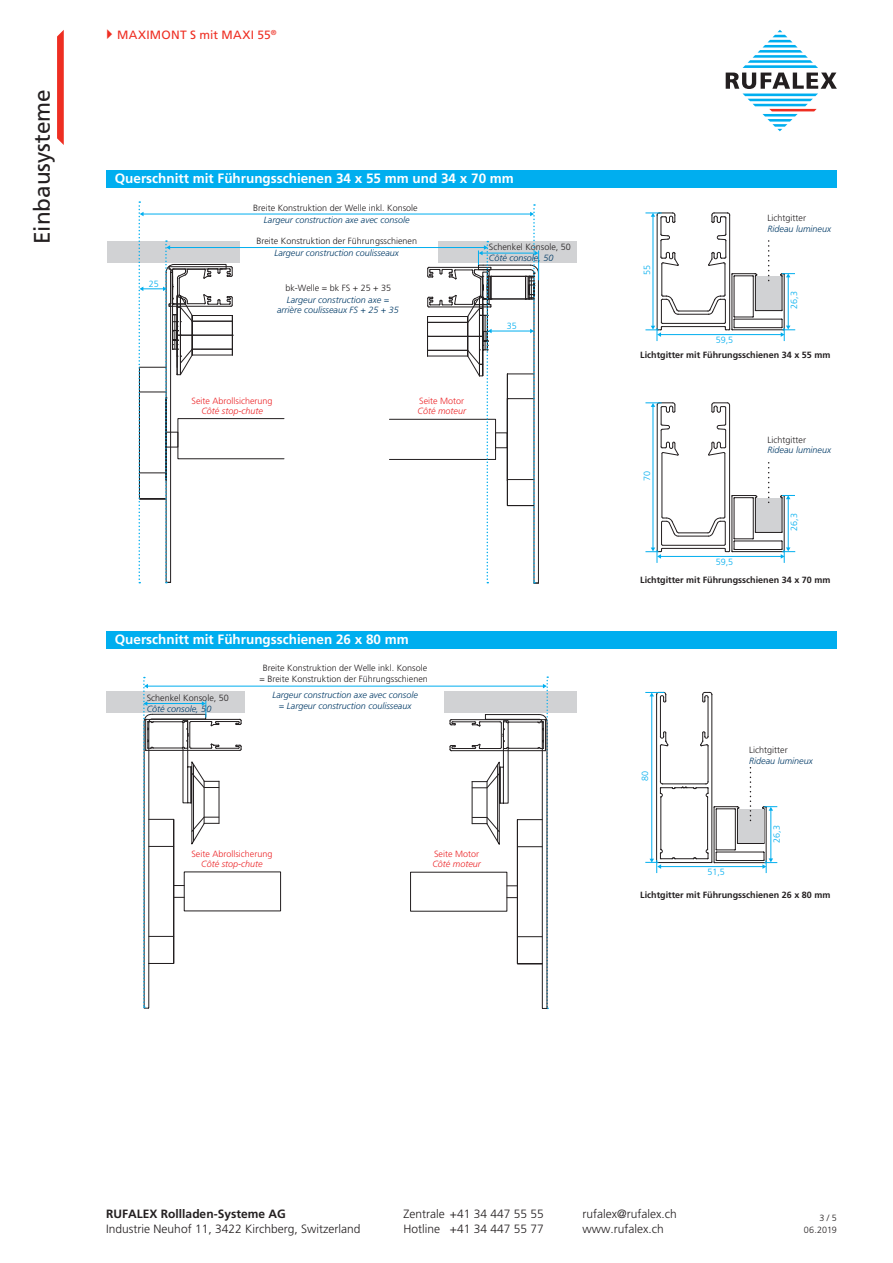
<style>
.page{position:relative;width:893px;height:1263px;background:#fff}
.page>*{position:absolute;margin:0;border:0;box-sizing:border-box;transform-origin:0 0}
.t1{font:23.1px "Frutiger LT Std";letter-spacing:.01em;color:#231f20}
.t2{font:22.5px "Frutiger LT Std";color:#231f20}
.t3{font:700 13.5px "Frutiger LT Std";color:#fff}
.t4{font:300 12px "Frutiger LT Std";color:#231f20}
.t5{font:700 12px "Frutiger LT Std";color:#231f20}
.t6{font:12px "Frutiger LT Std";letter-spacing:.02em;color:#ee2e22}
.t7{font:300 9px/10.8px "Frutiger LT Std";color:#231f20;text-align:center}
.t8{font:italic 300 9px/10.8px "Frutiger LT Std";color:#003a66;text-align:center}
.t9{font:700 9px "Frutiger LT Std";color:#231f20}
.t10{font:300 9px "Frutiger LT Std";color:#ec2427}
.t11{font:italic 300 9px "Frutiger LT Std";color:#ec2427}
.t12{font:300 9px "Frutiger LT Std";color:#00aeef}
</style>
<div class="page">
<div style="left:389px;top:419px;width:107px;height:41px;border:1px solid #231f20"></div>
<div style="left:107px;top:241px;width:132px;height:22px;background:#d1d2d4"></div>
<div style="left:438px;top:241px;width:139px;height:22px;background:#d1d2d4"></div>
<div style="left:178px;top:418px;width:106px;height:41px;border:1px solid #231f20"></div>
<hr style="left:169px;top:247px;width:316px;height:1px;background:#00aeef">
<hr style="left:143px;top:214px;width:388px;height:1px;background:#00aeef">
<svg style="left:139px;top:201px;width:94px;height:382px"></svg>
<svg style="left:427px;top:204px;width:112px;height:380px"></svg>
<div style="left:755px;top:276px;width:27px;height:34px;background:#d1d2d4"></div>
<hr style="left:753px;top:276px;width:1px;height:41px;background:#231f20">
<hr style="left:734px;top:276px;width:1px;height:41px;background:#231f20">
<hr style="left:782px;top:276px;width:1px;height:34px;background:#231f20">
<hr style="left:755px;top:276px;width:1px;height:34px;background:#231f20">
<svg style="left:731px;top:273px;width:26px;height:4px"></svg>
<hr style="left:732px;top:274px;width:1px;height:55px;background:#231f20">
<hr style="left:784px;top:274px;width:1px;height:55px;background:#231f20">
<hr style="left:729px;top:215px;width:1px;height:114px;background:#231f20">
<hr style="left:657px;top:215px;width:1px;height:114px;background:#231f20">
<hr style="left:662px;top:264px;width:1px;height:31px;background:#231f20">
<hr style="left:725px;top:264px;width:1px;height:31px;background:#231f20">
<svg style="left:708px;top:212px;width:22px;height:54px"></svg>
<hr style="left:788px;top:276px;width:1px;height:50px;background:#00aeef">
<svg style="left:780px;top:273px;width:15px;height:4px"></svg>
<hr style="left:653px;top:215px;width:1px;height:111px;background:#00aeef">
<svg style="left:645px;top:295px;width:150px;height:46px"></svg>
<svg style="left:645px;top:212px;width:34px;height:54px"></svg>
<hr style="left:660px;top:334px;width:122px;height:1px;background:#00aeef">
<svg style="left:768px;top:241px;width:1px;height:41px"></svg>
<div style="left:755px;top:498px;width:27px;height:34px;background:#d1d2d4"></div>
<hr style="left:753px;top:498px;width:1px;height:40px;background:#231f20">
<hr style="left:734px;top:498px;width:1px;height:40px;background:#231f20">
<hr style="left:782px;top:498px;width:1px;height:34px;background:#231f20">
<hr style="left:755px;top:498px;width:1px;height:34px;background:#231f20">
<svg style="left:731px;top:495px;width:26px;height:3px"></svg>
<hr style="left:732px;top:496px;width:1px;height:55px;background:#231f20">
<hr style="left:784px;top:496px;width:1px;height:55px;background:#231f20">
<hr style="left:729px;top:405px;width:1px;height:146px;background:#231f20">
<hr style="left:657px;top:405px;width:1px;height:146px;background:#231f20">
<hr style="left:662px;top:454px;width:1px;height:63px;background:#231f20">
<hr style="left:725px;top:454px;width:1px;height:63px;background:#231f20">
<svg style="left:708px;top:402px;width:22px;height:54px"></svg>
<hr style="left:788px;top:498px;width:1px;height:50px;background:#00aeef">
<svg style="left:780px;top:495px;width:15px;height:4px"></svg>
<hr style="left:653px;top:406px;width:1px;height:142px;background:#00aeef">
<svg style="left:645px;top:516px;width:150px;height:47px"></svg>
<svg style="left:645px;top:402px;width:34px;height:54px"></svg>
<hr style="left:660px;top:556px;width:122px;height:1px;background:#00aeef">
<svg style="left:768px;top:463px;width:1px;height:40px"></svg>
<div style="left:184px;top:872px;width:97px;height:39px;border:1px solid #231f20"></div>
<div style="left:106px;top:692px;width:139px;height:21px;background:#d1d2d4"></div>
<div style="left:444px;top:692px;width:133px;height:21px;background:#d1d2d4"></div>
<hr style="left:147px;top:686px;width:397px;height:1px;background:#00aeef">
<div style="left:410px;top:872px;width:97px;height:39px;border:1px solid #231f20"></div>
<svg style="left:450px;top:676px;width:98px;height:333px"></svg>
<svg style="left:143px;top:677px;width:99px;height:331px"></svg>
<hr style="left:712px;top:694px;width:1px;height:168px;background:#231f20">
<hr style="left:656px;top:694px;width:1px;height:168px;background:#231f20">
<hr style="left:660px;top:697px;width:1px;height:39px;background:#231f20">
<svg style="left:660px;top:731px;width:8px;height:15px"></svg>
<hr style="left:660px;top:746px;width:1px;height:36px;background:#231f20">
<hr style="left:708px;top:746px;width:1px;height:36px;background:#231f20">
<svg style="left:700px;top:731px;width:8px;height:15px"></svg>
<hr style="left:708px;top:697px;width:1px;height:39px;background:#231f20">
<svg style="left:702px;top:692px;width:10px;height:10px"></svg>
<hr style="left:661px;top:797px;width:1px;height:52px;background:#231f20">
<svg style="left:660px;top:781px;width:49px;height:16px"></svg>
<hr style="left:707px;top:797px;width:1px;height:52px;background:#231f20">
<hr style="left:766px;top:807px;width:1px;height:55px;background:#231f20">
<hr style="left:714px;top:807px;width:1px;height:55px;background:#231f20">
<hr style="left:737px;top:809px;width:1px;height:34px;background:#231f20">
<hr style="left:764px;top:809px;width:1px;height:34px;background:#231f20">
<hr style="left:716px;top:809px;width:1px;height:40px;background:#231f20">
<svg style="left:714px;top:806px;width:25px;height:4px"></svg>
<hr style="left:735px;top:809px;width:1px;height:40px;background:#231f20">
<div style="left:738px;top:809px;width:25px;height:34px;background:#d1d2d4"></div>
<hr style="left:771px;top:809px;width:1px;height:50px;background:#00aeef">
<svg style="left:762px;top:806px;width:15px;height:5px"></svg>
<hr style="left:651px;top:695px;width:1px;height:164px;background:#00aeef">
<svg style="left:645px;top:692px;width:21px;height:10px"></svg>
<svg style="left:645px;top:843px;width:132px;height:30px"></svg>
<svg style="left:750px;top:768px;width:1px;height:54px"></svg>
<div style="left:106px;top:170px;width:731px;height:17px;background:#00aeef"></div>
<div style="left:106px;top:631px;width:731px;height:17px;background:#00aeef"></div>
<svg style="left:57px;top:30px;width:7px;height:115px"></svg>
<svg style="left:726px;top:30px;width:111px;height:101px"></svg>
<h2 class="t2" style="left:29px;top:244px;width:157px;rotate:-90deg">Einbausysteme</h2>
<h1 class="t1" style="left:47px;top:100px;width:158px;rotate:90deg">ECONOMIC 37</h1>
<h3 class="t6" style="left:117px;top:28px;width:161px">MAXIMONT S mit MAXI 55<sup>®</sup></h3>
<h3 class="t3" style="left:115px;top:170px;width:401px">Querschnitt mit Führungsschienen 34 x 55 mm und 34 x 70 mm</h3>
<p class="t12" style="left:149px;top:279px;width:12px">25</p>
<p class="t7" style="left:253px;top:202px;width:166px">Breite Konstruktion der Welle inkl. Konsole</p>
<p class="t8" style="left:264px;top:214px;width:147px">Largeur construction axe avec console</p>
<p class="t7" style="left:256px;top:236px;width:162px">Breite Konstruktion der Führungsschienen</p>
<p class="t8" style="left:274px;top:248px;width:126px">Largeur construction coulisseaux</p>
<p class="t7" style="left:285px;top:283px;width:107px">bk-Welle = bk FS + 25 + 35</p>
<p class="t8" style="left:277px;top:294px;width:123px">Largeur construction axe = arrière coulisseaux FS + 25 + 35</p>
<p class="t7" style="left:489px;top:242px;width:84px">Schenkel Konsole, 50</p>
<p class="t8" style="left:489px;top:253px;width:66px">Côté console, 50</p>
<p class="t12" style="left:507px;top:321px;width:12px">35</p>
<p class="t10" style="left:192px;top:396px;width:83px">Seite Abrollsicherung</p>
<p class="t11" style="left:201px;top:406px;width:63px">Côté stop-chute</p>
<p class="t10" style="left:419px;top:396px;width:47px">Seite Motor</p>
<p class="t11" style="left:417px;top:406px;width:50px">Côté moteur</p>
<h3 class="t3" style="left:115px;top:632px;width:296px">Querschnitt mit Führungsschienen 26 x 80 mm</h3>
<p class="t7" style="left:147px;top:692px;width:84px">Schenkel Konsole, 50</p>
<p class="t8" style="left:147px;top:703px;width:66px">Côté console, 50</p>
<p class="t7" style="left:259px;top:663px;width:170px">Breite Konstruktion der Welle inkl. Konsole = Breite Konstruktion der Führungsschienen</p>
<p class="t8" style="left:272px;top:690px;width:147px">Largeur construction axe avec console = Largeur construction coulisseaux</p>
<p class="t10" style="left:191px;top:849px;width:83px">Seite Abrollsicherung</p>
<p class="t11" style="left:201px;top:859px;width:63px">Côté stop-chute</p>
<p class="t10" style="left:434px;top:849px;width:46px">Seite Motor</p>
<p class="t11" style="left:432px;top:859px;width:50px">Côté moteur</p>
<p class="t12" style="left:642px;top:275px;width:12px;rotate:-90deg">55</p>
<p class="t12" style="left:716px;top:335px;width:19px">59,5</p>
<p class="t7" style="left:767px;top:212px;width:40px">Lichtgitter</p>
<p class="t8" style="left:767px;top:223px;width:65px">Rideau lumineux</p>
<p class="t12" style="left:789px;top:309px;width:19px;rotate:-90deg">26,3</p>
<p class="t9" style="left:640px;top:350px;width:192px">Lichtgitter mit Führungsschienen 34 x 55 mm</p>
<p class="t12" style="left:642px;top:481px;width:12px;rotate:-90deg">70</p>
<p class="t12" style="left:716px;top:557px;width:19px">59,5</p>
<p class="t7" style="left:767px;top:434px;width:40px">Lichtgitter</p>
<p class="t8" style="left:767px;top:445px;width:65px">Rideau lumineux</p>
<p class="t12" style="left:789px;top:531px;width:19px;rotate:-90deg">26,3</p>
<p class="t9" style="left:640px;top:575px;width:192px">Lichtgitter mit Führungsschienen 34 x 70 mm</p>
<p class="t12" style="left:640px;top:781px;width:12px;rotate:-90deg">80</p>
<p class="t12" style="left:707px;top:867px;width:19px">51,5</p>
<p class="t7" style="left:749px;top:745px;width:40px">Lichtgitter</p>
<p class="t8" style="left:749px;top:756px;width:65px">Rideau lumineux</p>
<p class="t12" style="left:771px;top:843px;width:19px;rotate:-90deg">26,3</p>
<p class="t9" style="left:640px;top:889px;width:192px">Lichtgitter mit Führungsschienen 26 x 80 mm</p>
<h3 class="t5" style="left:106px;top:1207px;width:181px">RUFALEX Rollladen-Systeme AG</h3>
<h3 class="t4" style="left:403px;top:1207px;width:142px">Zentrale +41 34 447 55 55</h3>
<h3 class="t4" style="left:583px;top:1207px;width:96px">rufalex@rufalex.ch</h3>
<h3 class="t4" style="left:106px;top:1222px;width:256px">Industrie Neuhof 11, 3422 Kirchberg, Switzerland</h3>
<h3 class="t4" style="left:403px;top:1222px;width:142px">Hotline +41 34 447 55 77</h3>
<h3 class="t4" style="left:583px;top:1222px;width:83px">www.rufalex.ch</h3>
<p class="t7" style="left:804px;top:1212px;width:34px;line-height:12px;text-align:right">3 / 5<br>06.2019</p>
</div>
